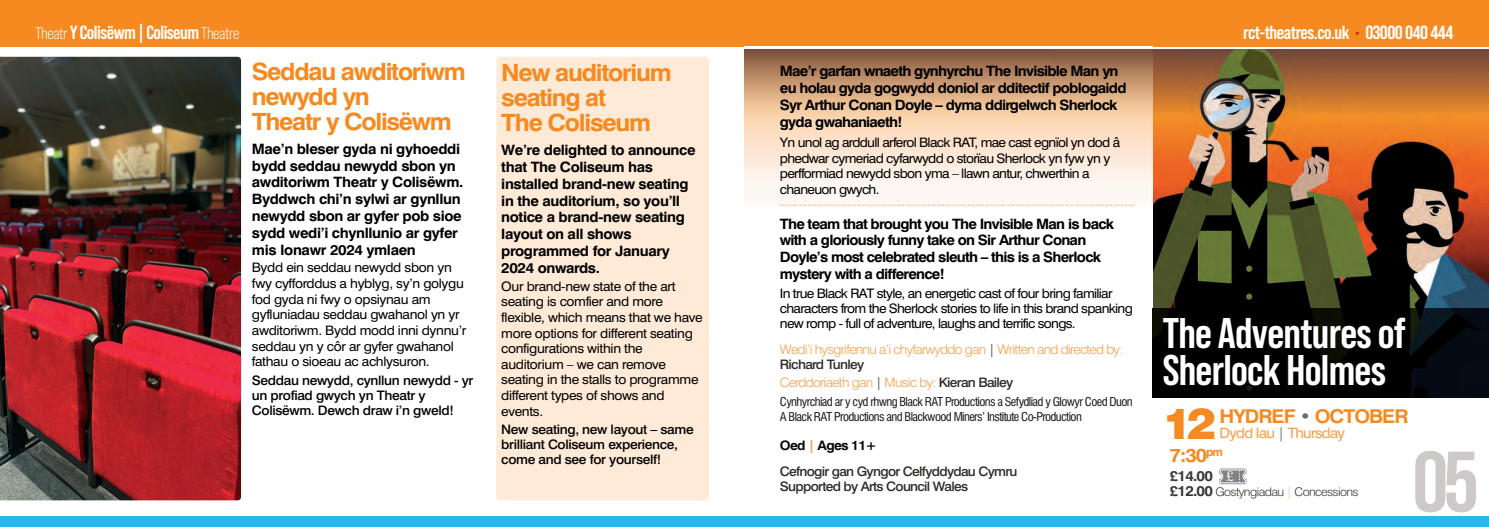
<style>
.page{position:relative;width:1489px;height:527px;background:#fff}
.page>*{position:absolute;margin:0;border:0;box-sizing:border-box;transform-origin:0 0}
.t1{font:700 42.75px/37.5px "Bebas Neue Pro";letter-spacing:-.015em;color:#fff;scale:1.05 1}
.t2{font:900 42.75px "Swiss 721 BT";color:#f6891f;scale:1.05 1}
.t3{font:700 23.75px/25px "Swiss 721 BT";letter-spacing:-.05em;color:#f6891f;scale:1.05 1}
.t4{font:700 19px "Bebas Neue Pro";letter-spacing:-.025em;color:#fff;scale:1.05 1}
.t5{font:700 19px "Swiss 721 BT";letter-spacing:-.05em;color:#f6891f;scale:1.05 1}
.t6{font:14.75px "Bodoni Svty Two OSITCTT";color:#fff}
.t7{font:700 14.25px/16.9px "Swiss 721 BT";letter-spacing:-.025em;color:#000;scale:1.05 1}
.t8{font:700 14.25px/16.9px "Swiss 721 BT";letter-spacing:-.05em;color:#000;scale:1.05 1}
.t9{font:14.25px "Swiss 721 BT";letter-spacing:-.05em;color:#f89e49;scale:1.05 1}
.t10{font:700 14.25px "Swiss 721 BT";color:#3b3532;scale:1.05 1}
.t11{font:13px/15.6px "Swiss 721 BT";letter-spacing:-.025em;color:#000;scale:1.05 1}
.t12{font:13px/15.6px "Swiss 721 BT";letter-spacing:-.05em;color:#000;scale:1.05 1}
.t13{font:500 13px/15px "Swiss 721 BT";letter-spacing:-.025em;color:#000;scale:1.05 1}
.t14{font:300 13px/15px "Swiss 721 BT";letter-spacing:-.05em;color:#f89e49;scale:1.05 1}
.t15{font:500 13px/25.6px "Swiss 721 BT";letter-spacing:-.05em;color:#302a28;scale:1.05 1}
.t16{font:condensed 11.88px/15px "Swiss 721 BT";letter-spacing:-.05em;color:#1b1513;scale:1.05 1}
.t17{font:300 11.88px "Swiss 721 BT";letter-spacing:-.05em;color:#3b3532;scale:1.05 1}
.s1{font-weight:400;font-size:16.62px}
.s2{color:#0c0806}
.s3{font-weight:500;color:#302a28}
.s4{font-weight:700;color:#0c0806}
.s5{font-weight:700;color:#f89e49}
.s6{color:#c22a1e}
.s7{color:#716c6b}
.s8{color:#868382}
.s9{font-weight:700;font-size:14.25px}
.s10{color:#fbb472}
</style>
<div class="page">
<img style="left:1152px;top:50px;width:336px;height:258px">
<div style="left:496px;top:57px;width:213px;height:443px;background:#feead6;border-radius:4px"></div>
<div style="left:0;top:0;width:1488px;height:46px;background:#f6891f"></div>
<div style="left:0;top:516px;width:1488px;height:10px;background:#28b8ea"></div>
<svg style="left:1415px;top:451px;width:60px;height:61px"></svg>
<img style="left:0;top:57px;width:241px;height:443px">
<img style="left:744px;top:49px;width:408px;height:157px">
<svg style="left:780px;top:204px;width:354px;height:2px"></svg>
<svg style="left:1219px;top:468px;width:27px;height:15px"></svg>
<img style="left:1152px;top:308px;width:336px;height:89px">
<h3 class="t4" style="left:35px;top:25px;width:196px"><span class="s1">Theatr</span> Y Colisëwm | Coliseum <span class="s1">Theatre</span></h3>
<h2 class="t3" style="left:252px;top:61px;width:205px">Seddau awditoriwm newydd yn<br>Theatr y Colisëwm</h2>
<p class="t7" style="left:252px;top:141px;width:203px">Mae’n bleser gyda ni gyhoeddi bydd seddau newydd sbon yn awditoriwm Theatr y Colisëwm.<br>Byddwch chi’n sylwi ar gynllun newydd sbon ar gyfer pob sioe sydd wedi’i chynllunio ar gyfer mis Ionawr 2024 ymlaen</p>
<p class="t11" style="left:252px;top:261px;width:206px">Bydd ein seddau newydd sbon yn fwy cyfforddus a hyblyg, sy’n golygu fod gyda ni fwy o opsiynau am gyfluniadau seddau gwahanol yn yr awditoriwm. Bydd modd inni dynnu’r seddau yn y côr ar gyfer gwahanol fathau o sioeau ac achlysuron.</p>
<p class="t13" style="left:252px;top:374px;width:212px">Seddau newydd, cynllun newydd - yr un profiad gwych yn Theatr y<br>Colisëwm. Dewch draw i’n gweld!</p>
<h2 class="t3" style="left:501px;top:62px;width:164px">New auditorium seating at<br>The Coliseum</h2>
<p class="t7" style="left:501px;top:143px;width:187px">We’re delighted to announce that The Coliseum has installed brand-new seating in the auditorium, so you’ll notice a brand-new seating layout on all shows programmed for January<br>2024 onwards.</p>
<p class="t11" style="left:501px;top:279px;width:193px">Our brand-new state of the art seating is comfier and more flexible, which means that we have more options for different seating configurations within the auditorium – we can remove seating in the stalls to programme different types of shows and events.</p>
<p class="t13" style="left:501px;top:423px;width:185px">New seating, new layout – same brilliant Coliseum experience, come and see for yourself!</p>
<p class="t8" style="left:779px;top:64px;width:331px">Mae’r garfan wnaeth gynhyrchu The Invisible Man yn eu holau gyda gogwydd doniol ar dditectif poblogaidd Syr Arthur Conan Doyle – dyma ddirgelwch Sherlock gyda gwahaniaeth!</p>
<p class="t12" style="left:779px;top:136px;width:325px">Yn unol ag arddull arferol Black RAT, mae cast egnïol yn dod â phedwar cymeriad cyfarwydd o storïau Sherlock yn fyw yn y perfformiad newydd sbon yma – llawn antur, chwerthin a chaneuon gwych.</p>
<p class="t8" style="left:779px;top:216px;width:320px">The team that brought you The Invisible Man is back with a gloriously funny take on Sir Arthur Conan Doyle’s most celebrated sleuth – this is a Sherlock mystery with a difference!</p>
<p class="t12" style="left:779px;top:287px;width:338px;line-height:15px">In true Black RAT style, an energetic cast of four bring familiar characters from the Sherlock stories to life in this brand spanking new romp - full of adventure, laughs and terrific songs.</p>
<p class="t14" style="left:779px;top:342px;width:328px">Wedi’i hysgrifennu a’i chyfarwyddo gan <span class="s2">|</span> Written and directed by:<br><span class="s3">Richard Tunley</span></p>
<p class="t14" style="left:779px;top:376px;width:224px">Cerddoriaeth gan <span class="s2">|</span> Music by: <span class="s3">Kieran Bailey</span></p>
<p class="t16" style="left:779px;top:394px;width:337px">Cynhyrchiad ar y cyd rhwng Black RAT Productions a Sefydliad y Glowyr Coed Duon<br>A Black RAT Productions and Blackwood Miners’ Institute Co-Production</p>
<p class="t15" style="left:779px;top:433px;width:228px"><span class="s4">Oed</span> <span class="s5">|</span> <span class="s4">Ages 11+<br></span>Cefnogir gan Gyngor Celfyddydau Cymru</p>
<p class="t15" style="left:779px;top:474px;width:181px">Supported by Arts Council Wales</p>
<h3 class="t4" style="left:1243px;top:25px;width:201px">rct-theatres.co.uk <span class="s6">•</span> 03000 040 444</h3>
<h1 class="t1" style="left:1162px;top:317px;width:233px">The Adventures of<br>Sherlock Holmes</h1>
<h1 class="t2" style="left:1162px;top:407px;width:52px">12</h1>
<h3 class="t5" style="left:1219px;top:409px;width:182px">HYDREF <span class="s7">•</span> OCTOBER</h3>
<p class="t9" style="left:1219px;top:427px;width:121px">Dydd Iau <span class="s8">|</span> Thursday</p>
<h3 class="t5" style="left:1169px;top:448px;width:52px">7:30<sup>pm</sup></h3>
<p class="t10" style="left:1169px;top:470px;width:42px">£14.00</p>
<p class="t17" style="left:1169px;top:487px;width:181px"><span class="s9">£12.00</span> Gostyngiadau <span class="s10">|</span> Concessions</p>
<p class="t6" style="left:1226px;top:466px;width:9px">£</p>
</div>
